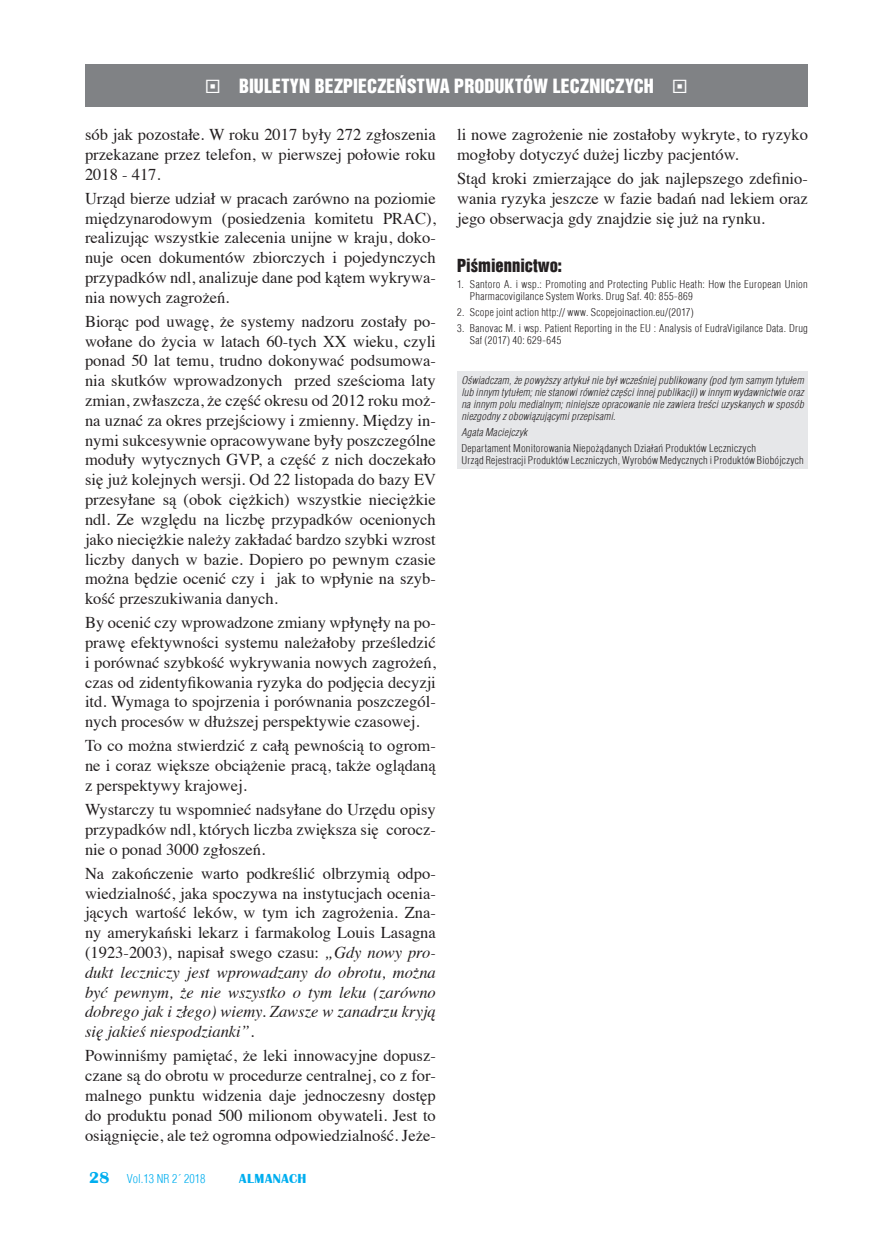
<style>
.page{position:relative;width:893px;height:1255px;background:#fff}
.page>*{position:absolute;margin:0;border:0;box-sizing:border-box;transform-origin:0 0}
.t1{font:18px "Switzerland Inserat";letter-spacing:.005em;color:#fff}
.Tekst_podstawowy{font:16.5px/19.8px "Times";color:#231f20;text-align:justify}
.Tekst_podstawowy-2{font:16.5px "Switzerland Inserat";color:#231f20}
.t2{font:700 13.5px "Britannic";letter-spacing:.04em;color:#00aeef}
.t3{font:300 12px "Switzerland Cond";color:#00aeef}
.piśmiennictwo{font:300 10.5px/12px "Switzerland Cond";letter-spacing:.03em;color:#231f20}
.piśmiennictwo-2{font:italic 300 10.5px/12px "Switzerland Cond";letter-spacing:.02em;color:#231f20;text-align:justify}
.s1{font-style:italic}
.s2{font-family:"Britannic";font-weight:700;font-size:16.5px}
</style>
<div class="page">
<div style="left:457px;top:371px;width:351px;height:97px;background:#e6e7e9"></div>
<div style="left:85px;top:64px;width:723px;height:42px;background:#808285"></div>
<p class="t1" style="left:205px;top:75px;width:484px">◻ BIULETYN BEZPIECZEŃSTWA PRODUKTÓW LECZNICZYCH ◻</p>
<p class="Tekst_podstawowy" style="left:85px;top:123px;width:352px">sób jak pozostałe. W roku 2017 były 272 zgłoszenia przekazane przez telefon, w pierwszej połowie roku 2018 - 417.</p>
<p class="Tekst_podstawowy" style="left:85px;top:187px;width:352px">Urząd bierze udział w pracach zarówno na poziomie międzynarodowym (posiedzenia komitetu PRAC), realizując wszystkie zalecenia unijne w kraju, doko&shy;nuje ocen dokumentów zbiorczych i pojedynczych przypadków ndl, analizuje dane pod kątem wykrywa&shy;nia nowych zagrożeń.</p>
<p class="Tekst_podstawowy" style="left:85px;top:310px;width:353px">Biorąc pod uwagę, że systemy nadzoru zostały po&shy;wołane do życia w latach 60-tych XX wieku, czyli ponad 50 lat temu, trudno dokonywać podsumowa&shy;nia skutków wprowadzonych przed sześcioma laty zmian, zwłaszcza, że część okresu od 2012 roku moż&shy;na uznać za okres przejściowy i zmienny. Między in&shy;nymi sukcesywnie opracowywane były poszczególne moduły wytycznych GVP, a część z nich doczekało się już kolejnych wersji. Od 22 listopada do bazy EV przesyłane są (obok ciężkich) wszystkie nieciężkie ndl. Ze względu na liczbę przypadków ocenionych jako nieciężkie należy zakładać bardzo szybki wzrost liczby danych w bazie. Dopiero po pewnym czasie można będzie ocenić czy i jak to wpłynie na szyb&shy;kość przeszukiwania danych.</p>
<p class="Tekst_podstawowy" style="left:85px;top:611px;width:352px">By ocenić czy wprowadzone zmiany wpłynęły na po&shy;prawę efektywności systemu należałoby prześledzić i porównać szybkość wykrywania nowych zagrożeń, czas od zidentyfikowania ryzyka do podjęcia decyzji itd. Wymaga to spojrzenia i porównania poszczegól&shy;nych procesów w dłuższej perspektywie czasowej.</p>
<p class="Tekst_podstawowy" style="left:85px;top:734px;width:352px">To co można stwierdzić z całą pewnością to ogrom&shy;ne i coraz większe obciążenie pracą, także oglądaną z perspektywy krajowej.</p>
<p class="Tekst_podstawowy" style="left:85px;top:798px;width:352px">Wystarczy tu wspomnieć nadsyłane do Urzędu opisy przypadków ndl, których liczba zwiększa się corocz&shy;nie o ponad 3000 zgłoszeń.</p>
<p class="Tekst_podstawowy" style="left:85px;top:861px;width:352px">Na zakończenie warto podkreślić olbrzymią odpo&shy;wiedzialność, jaka spoczywa na instytucjach ocenia&shy;jących wartość leków, w tym ich zagrożenia. Zna&shy;ny amerykański lekarz i farmakolog Louis Lasagna (1923-2003), napisał swego czasu: <span class="s1">„Gdy nowy pro&shy;dukt leczniczy jest wprowadzany do obrotu, można być pewnym, że nie wszystko o tym leku (zarówno dobrego jak i złego) wiemy. Zawsze w zanadrzu kryją się jakieś niespodzianki”</span>.</p>
<p class="Tekst_podstawowy" style="left:85px;top:1044px;width:352px">Powinniśmy pamiętać, że leki innowacyjne dopusz&shy;czane są do obrotu w procedurze centralnej, co z for&shy;malnego punktu widzenia daje jednoczesny dostęp do produktu ponad 500 milionom obywateli. Jest to osiągnięcie, ale też ogromna odpowiedzialność. Jeże-</p>
<p class="t3" style="left:89px;top:1171px;width:118px"><span class="s2">28</span> Vol.13 NR 2´ 2018</p>
<p class="t2" style="left:239px;top:1170px;width:69px">ALMANACH</p>
<p class="Tekst_podstawowy" style="left:457px;top:123px;width:352px">li nowe zagrożenie nie zostałoby wykryte, to ryzyko mogłoby dotyczyć dużej liczby pacjentów.</p>
<p class="Tekst_podstawowy" style="left:457px;top:167px;width:352px">Stąd kroki zmierzające do jak najlepszego zdefinio&shy;wania ryzyka jeszcze w fazie badań nad lekiem oraz jego obserwacja gdy znajdzie się już na rynku.</p>
<p class="Tekst_podstawowy-2" style="left:457px;top:255px;width:106px">Piśmiennictwo:</p>
<p class="piśmiennictwo" style="left:470px;top:278px;width:340px;text-indent:-13px">1. Santoro A. i wsp.: Promoting and Protecting Public Heath: How the European Union<br>Pharmacovigilance System Works. Drug Saf. 40: 855-869</p>
<p class="piśmiennictwo" style="left:457px;top:306px;width:238px">2. Scope joint action http:// www. Scopejoinaction.eu/(2017)</p>
<p class="piśmiennictwo" style="left:470px;top:322px;width:340px;text-indent:-13px">3. Banovac M. i wsp. Patient Reporting in the EU : Analysis of EudraVigilance Data. Drug<br>Saf (2017) 40: 629-645</p>
<p class="piśmiennictwo-2" style="left:461px;top:374px;width:344px">Oświadczam, że powyższy artykuł nie był wcześniej publikowany (pod tym samym tytułem lub innym tytułem; nie stanowi również części innej publikacji) w innym wydawnictwie oraz na innym polu medialnym; niniejsze opracowanie nie zawiera treści uzyskanych w sposób niezgodny z obowiązującymi przepisami.</p>
<p class="piśmiennictwo-2" style="left:461px;top:426px;width:67px">Agata Maciejczyk</p>
<p class="piśmiennictwo" style="left:461px;top:442px;width:296px">Departament Monitorowania Niepożądanych Działań Produktów Leczniczych</p>
<p class="piśmiennictwo" style="left:461px;top:454px;width:344px">Urząd Rejestracji Produktów Leczniczych, Wyrobów Medycznych i Produktów Biobójczych</p>
</div>
